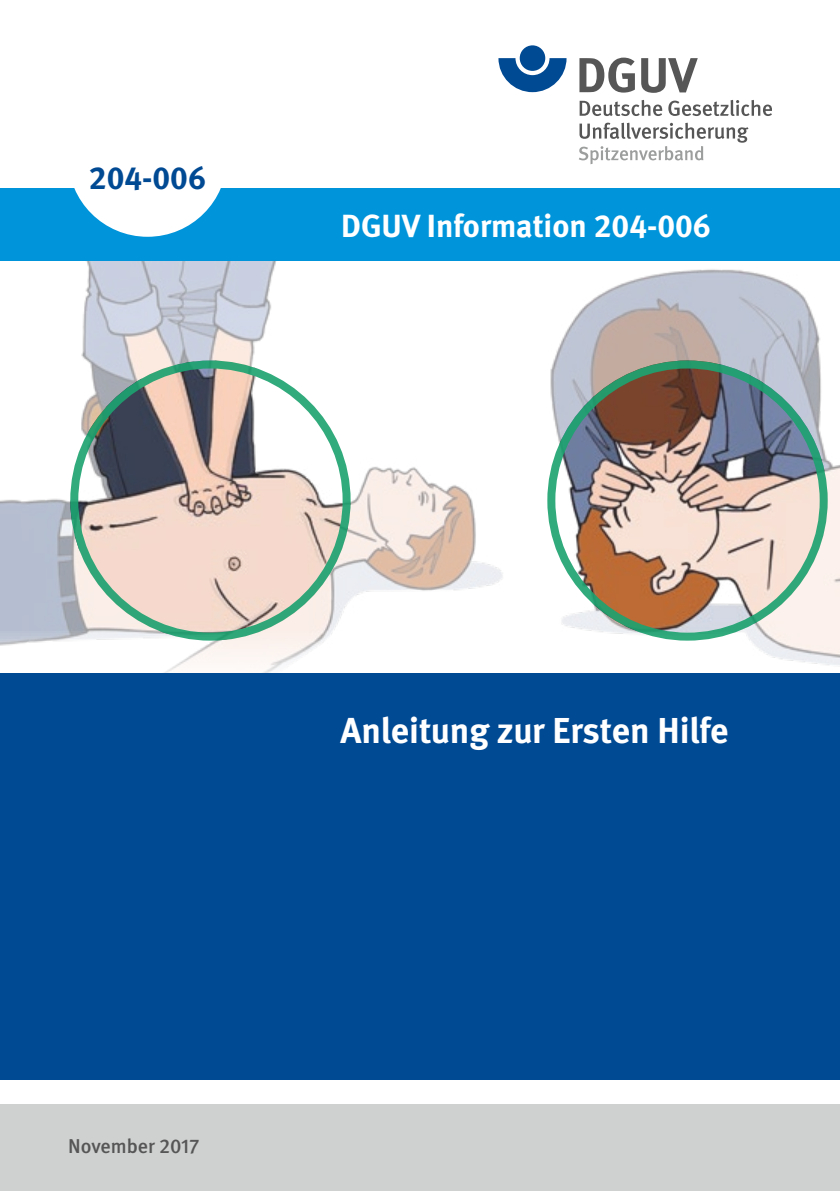
<style>
.page{position:relative;width:840px;height:1191px;background:#fff}
.page>*{position:absolute;margin:0;border:0;box-sizing:border-box;transform-origin:0 0}
.Titel_weiß_U1{font:700 36px "DGUV Meta";letter-spacing:-.005em;color:#fff}
.BestNr_Balken{font:700 32px "DGUV Meta";color:#fff}
.t1{font:700 32px "DGUV Meta";color:#004993}
._10pt_Anleser{font:500 20px "DGUV Meta";color:#565656}
</style>
<div class="page">
<img style="left:0;top:261px;width:503px;height:412px">
<img style="left:70px;top:360px;width:280px;height:280px">
<div style="left:70px;top:360px;width:280px;height:280px;border:8px solid #00965e;border-radius:50%"></div>
<img style="left:548px;top:269px;width:291px;height:396px">
<img style="left:547px;top:360px;width:280px;height:280px;border-radius:140px">
<div style="left:547px;top:360px;width:280px;height:280px;border:8px solid #00965e;border-radius:50%"></div>
<div style="left:0;top:673px;width:839px;height:407px;background:#004993"></div>
<div style="left:0;top:1104px;width:839px;height:87px;background:#cfd0d0"></div>
<div style="left:0;top:189px;width:839px;height:72px;background:#0095db"></div>
<div style="left:68px;top:78px;width:159px;height:159px;background:#fff;border-radius:50%"></div>
<svg style="left:498px;top:58px;width:68px;height:34px"></svg>
<div style="left:519px;top:45px;width:26px;height:26px;background:#004993;border-radius:50%"></div>
<svg style="left:579px;top:58px;width:55px;height:35px"></svg>
<svg style="left:641px;top:58px;width:56px;height:35px"></svg>
<svg style="left:579px;top:100px;width:82px;height:16px"></svg>
<svg style="left:668px;top:100px;width:103px;height:16px"></svg>
<svg style="left:579px;top:123px;width:169px;height:41px"></svg>
<p class="t1" style="left:89px;top:158px;width:119px">204-006</p>
<p class="BestNr_Balken" style="left:341px;top:207px;width:371px">DGUV Information 204-006</p>
<p class="Titel_weiß_U1" style="left:340px;top:709px;width:389px">Anleitung zur Ersten Hilfe</p>
<p class="_10pt_Anleser" style="left:68px;top:1134px;width:133px">November 2017</p>
</div>
